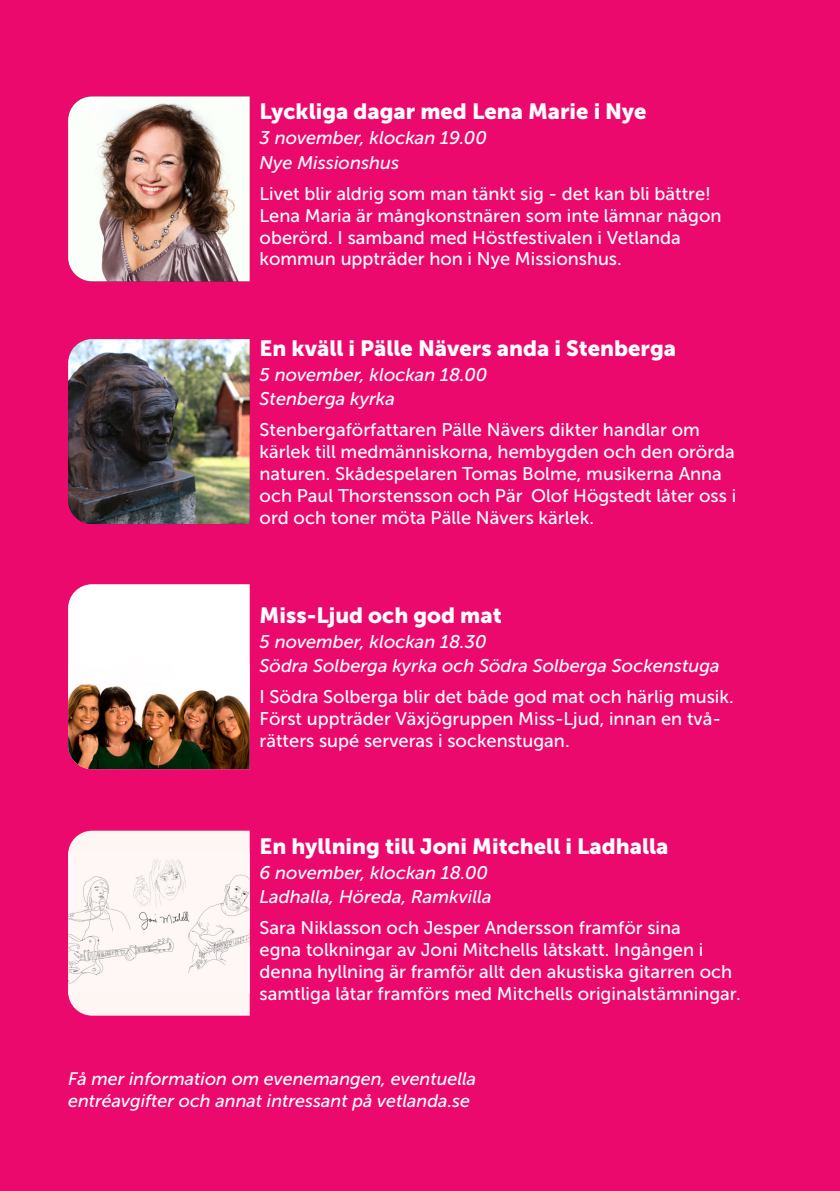
<style>
.page{position:relative;width:840px;height:1191px;background:#fff}
.page>*{position:absolute;margin:0;border:0;box-sizing:border-box;transform-origin:0 0}
.t1{font:22px "Museo Sans 900";color:#fff}
.t2{font:18.2px/22px "Museo Sans 500";color:#fff}
.t3{font:italic 18.2px/24.4px "Museo Sans 500";color:#fff}
.t4{font:italic 18px/21.6px "Museo Sans 500";color:#fff}
</style>
<div class="page">
<div style="left:0;top:0;width:839px;height:1191px;background:#ec096d"></div>
<img style="left:68px;top:96px;width:181px;height:185px">
<img style="left:68px;top:339px;width:181px;height:185px">
<div style="left:68px;top:584px;width:181px;height:80px;background:#fff"></div>
<img style="left:68px;top:664px;width:181px;height:105px">
<div style="left:68px;top:830px;width:181px;height:185px;background:#fef6f3"></div>
<img style="left:68px;top:852px;width:181px;height:142px">
<p class="t1" style="left:259px;top:99px;width:388px">Lyckliga dagar med Lena Marie i Nye</p>
<p class="t3" style="left:259px;top:126px;width:229px">3 november, klockan 19.00<br>Nye Missionshus</p>
<p class="t2" style="left:259px;top:182px;width:463px">Livet blir aldrig som man tänkt sig - det kan bli bättre!<br>Lena Maria är mångkonstnären som inte lämnar någon oberörd. I samband med Höstfestivalen i Vetlanda kommun uppträder hon i Nye Missionshus.</p>
<p class="t1" style="left:259px;top:335px;width:418px">En kväll i Pälle Nävers anda i Stenberga</p>
<p class="t3" style="left:259px;top:362px;width:229px">5 november, klockan 18.00<br>Stenberga kyrka</p>
<p class="t2" style="left:259px;top:419px;width:478px">Stenbergaförfattaren Pälle Nävers dikter handlar om kärlek till medmänniskorna, hembygden och den orörda naturen. Skådespelaren Tomas Bolme, musikerna Anna och Paul Thorstensson och Pär Olof Högstedt låter oss i ord och toner möta Pälle Nävers kärlek.</p>
<p class="t1" style="left:259px;top:602px;width:243px">Miss-Ljud och god mat</p>
<p class="t3" style="left:259px;top:629px;width:461px">5 november, klockan 18.30<br>Södra Solberga kyrka och Södra Solberga Sockenstuga</p>
<p class="t2" style="left:259px;top:686px;width:475px">I Södra Solberga blir det både god mat och härlig musik.<br>Först uppträder Växjögruppen Miss-Ljud, innan en två&shy;rätters supé serveras i sockenstugan.</p>
<p class="t1" style="left:259px;top:833px;width:410px">En hyllning till Joni Mitchell i Ladhalla</p>
<p class="t3" style="left:259px;top:860px;width:233px">6 november, klockan 18.00<br>Ladhalla, Höreda, Ramkvilla</p>
<p class="t2" style="left:259px;top:917px;width:482px">Sara Niklasson och Jesper Andersson framför sina<br>egna tolkningar av Joni Mitchells låtskatt. Ingången i denna hyllning är framför allt den akustiska gitarren och samtliga låtar framförs med Mitchells originalstämningar.</p>
<p class="t4" style="left:68px;top:1068px;width:409px">Få mer information om evenemangen, eventuella entréavgifter och annat intressant på vetlanda.se</p>
</div>
